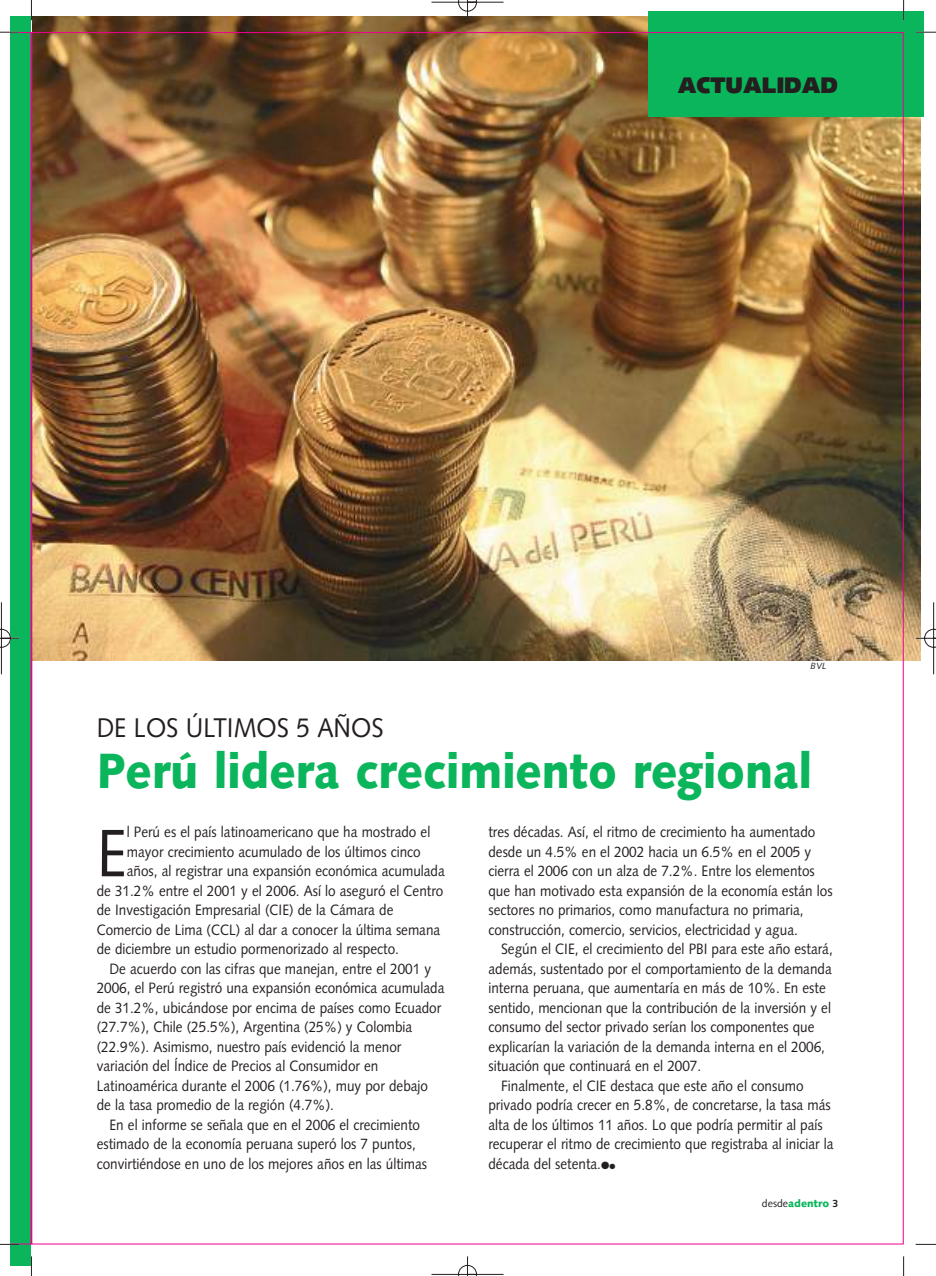
<style>
.page{position:relative;width:936px;height:1276px;background:#fff}
.page>*{position:absolute;margin:0;border:0;box-sizing:border-box;transform-origin:0 0}
.t1{font:66.9px "Syntax";color:#241f1f;scale:.9 1}
.t2{font:900 49.5px "Syntax";color:#0ab55c;scale:.9 1}
.t3{font:27px "Syntax";color:#241f1f;scale:.9 1}
.t4{font:900 22.5px "Syntax";color:#241f1f}
.t5{font:15px/19.5px "Syntax";color:#241f1f;scale:.9 1}
.t6{font:900 10.5px "Syntax";color:#0ab55c}
.t7{font:italic 9px "Syntax";color:#241f1f}
.s1{font-weight:400;color:#241f1f}
.s2{font-weight:700;color:#241f1f}
</style>
<div class="page">
<img style="left:0;top:0;width:935px;height:1276px">
<h3 class="t4" style="left:678px;top:76px;width:162px">ACTUALIDAD</h3>
<h3 class="t3" style="left:97px;top:717px;width:320px">DE LOS ÚLTIMOS 5 AÑOS</h3>
<p class="t7" style="left:810px;top:662px;width:18px">BVL</p>
<h2 class="t2" style="left:97px;top:751px;width:796px">Perú lidera crecimiento regional</h2>
<h1 class="t1" style="left:97px;top:826px;width:35px">E</h1>
<p class="t5" style="left:127px;top:824px;width:339px">l Perú es el país latinoamericano que ha mostrado el</p>
<p class="t5" style="left:127px;top:843px;width:328px">mayor crecimiento acumulado de los últimos cinco</p>
<p class="t5" style="left:127px;top:863px;width:355px">años, al registrar una expansión económica acumulada</p>
<p class="t5" style="left:97px;top:882px;width:386px">de 31.2% entre el 2001 y el 2006. Así lo aseguró el Centro</p>
<p class="t5" style="left:97px;top:902px;width:331px">de Investigación Empresarial (CIE) de la Cámara de</p>
<p class="t5" style="left:97px;top:921px;width:383px">Comercio de Lima (CCL) al dar a conocer la última semana</p>
<p class="t5" style="left:97px;top:941px;width:337px">de diciembre un estudio pormenorizado al respecto.</p>
<p class="t5" style="left:109px;top:960px;width:359px">De acuerdo con las cifras que manejan, entre el 2001 y</p>
<p class="t5" style="left:97px;top:980px;width:388px">2006, el Perú registró una expansión económica acumulada</p>
<p class="t5" style="left:97px;top:999px;width:384px">de 31.2%, ubicándose por encima de países como Ecuador</p>
<p class="t5" style="left:97px;top:1019px;width:352px">(27.7%), Chile (25.5%), Argentina (25%) y Colombia</p>
<p class="t5" style="left:97px;top:1038px;width:340px">(22.9%). Asimismo, nuestro país evidenció la menor</p>
<p class="t5" style="left:97px;top:1058px;width:314px">variación del Índice de Precios al Consumidor en</p>
<p class="t5" style="left:97px;top:1077px;width:369px">Latinoamérica durante el 2006 (1.76%), muy por debajo</p>
<p class="t5" style="left:97px;top:1097px;width:265px">de la tasa promedio de la región (4.7%).</p>
<p class="t5" style="left:109px;top:1116px;width:346px">En el informe se señala que en el 2006 el crecimiento</p>
<p class="t5" style="left:97px;top:1136px;width:356px">estimado de la economía peruana superó los 7 puntos,</p>
<p class="t5" style="left:97px;top:1155px;width:368px">convirtiéndose en uno de los mejores años en las últimas</p>
<p class="t5" style="left:488px;top:824px;width:384px">tres décadas. Así, el ritmo de crecimiento ha aumentado desde un 4.5% en el 2002 hacia un 6.5% en el 2005 y cierra el 2006 con un alza de 7.2%. Entre los elementos que han motivado esta expansión de la economía están los sectores no primarios, como manufactura no primaria, construcción, comercio, servicios, electricidad y agua.</p>
<p class="t5" style="left:501px;top:941px;width:370px">Según el CIE, el crecimiento del PBI para este año estará,</p>
<p class="t5" style="left:488px;top:960px;width:383px">además, sustentado por el comportamiento de la demanda</p>
<p class="t5" style="left:488px;top:980px;width:376px">interna peruana, que aumentaría en más de 10%. En este</p>
<p class="t5" style="left:488px;top:999px;width:382px">sentido, mencionan que la contribución de la inversión y el</p>
<p class="t5" style="left:488px;top:1019px;width:364px">consumo del sector privado serían los componentes que</p>
<p class="t5" style="left:488px;top:1038px;width:375px">explicarían la variación de la demanda interna en el 2006,</p>
<p class="t5" style="left:488px;top:1058px;width:238px">situación que continuará en el 2007.</p>
<p class="t5" style="left:501px;top:1077px;width:337px">Finalmente, el CIE destaca que este año el consumo</p>
<p class="t5" style="left:488px;top:1097px;width:382px">privado podría crecer en 5.8%, de concretarse, la tasa más</p>
<p class="t5" style="left:488px;top:1116px;width:373px">alta de los últimos 11 años. Lo que podría permitir al país</p>
<p class="t5" style="left:488px;top:1136px;width:385px">recuperar el ritmo de crecimiento que registraba al iniciar la</p>
<p class="t5" style="left:488px;top:1155px;width:142px">década del setenta.●●</p>
<p class="t6" style="left:761px;top:1199px;width:78px"><span class="s1">desde</span>adentro <span class="s2">3</span></p>
</div>
